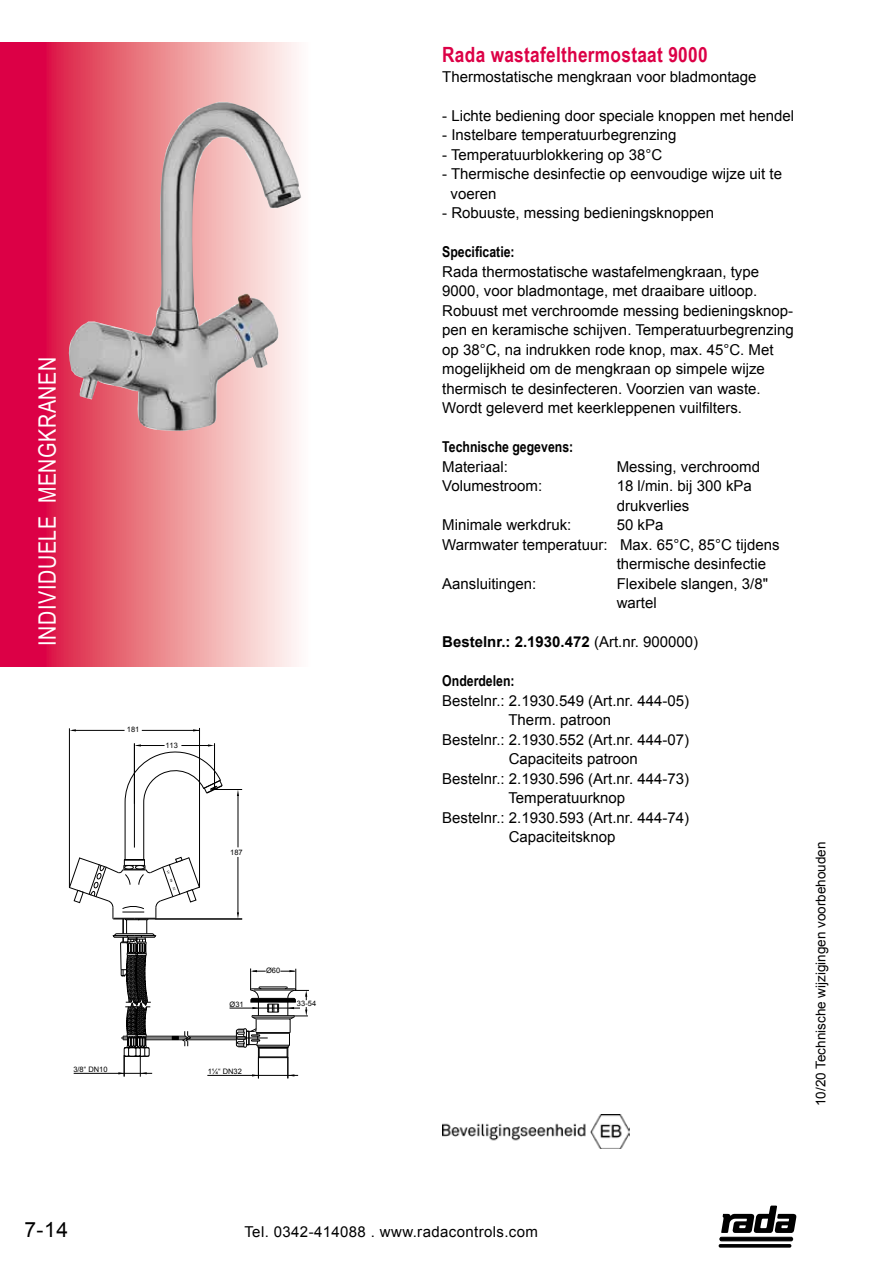
<style>
.page{position:relative;width:893px;height:1263px;background:#fff}
.page>*{position:absolute;margin:0;border:0;box-sizing:border-box;transform-origin:0 0}
.t1{font:24px "Arial Narrow";letter-spacing:.025em;color:#fff}
.t2{font:700 21px "Arial Narrow";letter-spacing:.015em;color:#dc0046}
.t3{font:21px "Arial";color:#000}
.t4{font:15px/19.5px "Arial";color:#000}
.t5{font:700 15px "Arial Narrow";color:#000}
.t6{font:15px "Arial";letter-spacing:.025em;color:#000}
.t7{font:700 15px "Arial";color:#000}
.t8{font:13.5px "Arial";color:#000}
.t9{font:7.5px "Arial";color:#000}
.s1{font-weight:400}
</style>
<div class="page">
<svg style="left:0;top:43px;width:297px;height:623px;background:#e7617d"></svg>
<div style="left:720px;top:1237px;width:73px;height:4px;background:#080808;border:1px solid #000;border-radius:2px"></div>
<hr style="left:719px;top:1244px;width:72px;height:3px;background:#000;border-radius:2px">
<svg style="left:721px;top:1205px;width:75px;height:28px"></svg>
<img style="left:442px;top:1114px;width:188px;height:34px">
<img style="left:67px;top:102px;width:235px;height:329px">
<hr style="left:186px;top:1039px;width:50px;height:1px;background:#000">
<hr style="left:188px;top:1036px;width:48px;height:1px;background:#000">
<hr style="left:134px;top:743px;width:1px;height:104px;background:#000">
<hr style="left:214px;top:743px;width:1px;height:46px;background:#000">
<hr style="left:69px;top:728px;width:1px;height:159px;background:#000">
<hr style="left:199px;top:728px;width:1px;height:159px;background:#000">
<hr style="left:72px;top:730px;width:53px;height:1px;background:#000">
<hr style="left:155px;top:919px;width:87px;height:1px;background:#000">
<hr style="left:212px;top:789px;width:30px;height:1px;background:#000">
<hr style="left:121px;top:1038px;width:147px;height:1px;background:#000">
<hr style="left:142px;top:730px;width:57px;height:1px;background:#000">
<svg style="left:237px;top:912px;width:2px;height:7px"></svg>
<hr style="left:238px;top:857px;width:1px;height:57px;background:#000">
<hr style="left:238px;top:795px;width:1px;height:52px;background:#000">
<hr style="left:207px;top:1075px;width:91px;height:1px;background:#000">
<hr style="left:230px;top:1008px;width:70px;height:1px;background:#000">
<svg style="left:236px;top:968px;width:73px;height:110px"></svg>
<svg style="left:69px;top:744px;width:154px;height:333px"></svg>
<h1 class="t1" style="left:30px;top:646px;width:290px;rotate:-90deg">INDIVIDUELE MENGKRANEN</h1>
<p class="t9" style="left:127px;top:725px;width:14px">181</p>
<p class="t9" style="left:165px;top:741px;width:14px">113</p>
<p class="t9" style="left:230px;top:848px;width:14px">187</p>
<p class="t9" style="left:73px;top:1064px;width:36px">3/8“ DN10</p>
<p class="t9" style="left:266px;top:966px;width:16px">Ø60</p>
<p class="t9" style="left:230px;top:999px;width:16px">Ø31</p>
<p class="t9" style="left:297px;top:999px;width:21px">33-54</p>
<p class="t9" style="left:208px;top:1066px;width:36px">1¼“ DN32</p>
<h2 class="t2" style="left:442px;top:39px;width:267px">Rada wastafelthermostaat 9000</h2>
<p class="t4" style="left:442px;top:66px;width:316px">Thermostatische mengkraan voor bladmontage</p>
<p class="t4" style="left:442px;top:105px;width:353px">- Lichte bediening door speciale knoppen met hendel</p>
<p class="t4" style="left:442px;top:125px;width:236px">- Instelbare temperatuurbegrenzing</p>
<p class="t4" style="left:442px;top:144px;width:221px">- Temperatuurblokkering op 38°C</p>
<p class="t4" style="left:451px;top:164px;width:333px;text-indent:-8px">- Thermische desinfectie op eenvoudige wijze uit te voeren</p>
<p class="t4" style="left:442px;top:203px;width:273px">- Robuuste, messing bedieningsknoppen</p>
<p class="t5" style="left:442px;top:240px;width:74px">Specificatie:</p>
<p class="t4" style="left:442px;top:261px;width:353px">Rada thermostatische wastafelmengkraan, type 9000, voor bladmontage, met draaibare uitloop.<br>Robuust met verchroomde messing bedieningsknop&shy;pen en keramische schijven. Temperatuurbegrenzing op 38°C, na indrukken rode knop, max. 45°C. Met mogelijkheid om de mengkraan op simpele wijze thermisch te desinfecteren. Voorzien van waste.<br>Wordt geleverd met keerkleppenen vuilfilters.</p>
<p class="t5" style="left:442px;top:435px;width:133px">Technische gegevens:</p>
<p class="t4" style="left:442px;top:456px;width:67px">Materiaal:</p>
<p class="t4" style="left:617px;top:456px;width:145px">Messing, verchroomd</p>
<p class="t4" style="left:442px;top:476px;width:102px">Volumestroom:</p>
<p class="t4" style="left:617px;top:476px;width:137px">18 l/min. bij 300 kPa drukverlies</p>
<p class="t4" style="left:442px;top:515px;width:131px">Minimale werkdruk:</p>
<p class="t4" style="left:617px;top:515px;width:48px">50 kPa</p>
<p class="t4" style="left:442px;top:534px;width:339px">Warmwater temperatuur: Max. 65°C, 85°C tijdens</p>
<p class="t4" style="left:617px;top:554px;width:151px">thermische desinfectie</p>
<p class="t4" style="left:442px;top:573px;width:96px">Aansluitingen:</p>
<p class="t4" style="left:617px;top:573px;width:153px">Flexibele slangen, 3/8" wartel</p>
<p class="t7" style="left:442px;top:631px;width:257px">Bestelnr.: 2.1930.472 <span class="s1">(Art.nr. 900000)</span></p>
<p class="t5" style="left:442px;top:669px;width:74px">Onderdelen:</p>
<p class="t4" style="left:442px;top:690px;width:248px">Bestelnr.: 2.1930.549 (Art.nr. 444-05)</p>
<p class="t4" style="left:508px;top:710px;width:104px">Therm. patroon</p>
<p class="t4" style="left:442px;top:729px;width:248px">Bestelnr.: 2.1930.552 (Art.nr. 444-07)</p>
<p class="t4" style="left:509px;top:749px;width:131px">Capaciteits patroon</p>
<p class="t4" style="left:442px;top:768px;width:248px">Bestelnr.: 2.1930.596 (Art.nr. 444-73)</p>
<p class="t4" style="left:508px;top:788px;width:118px">Temperatuurknop</p>
<p class="t4" style="left:442px;top:807px;width:248px">Bestelnr.: 2.1930.593 (Art.nr. 444-74)</p>
<p class="t4" style="left:509px;top:827px;width:108px">Capaciteitsknop</p>
<p class="t8" style="left:812px;top:1106px;width:266px;rotate:-90deg">10/20 Technische wijzigingen voorbehouden</p>
<h2 class="t3" style="left:24px;top:1215px;width:45px">7-14</h2>
<p class="t6" style="left:244px;top:1222px;width:295px">Tel. 0342-414088 . www.radacontrols.com</p>
</div>
